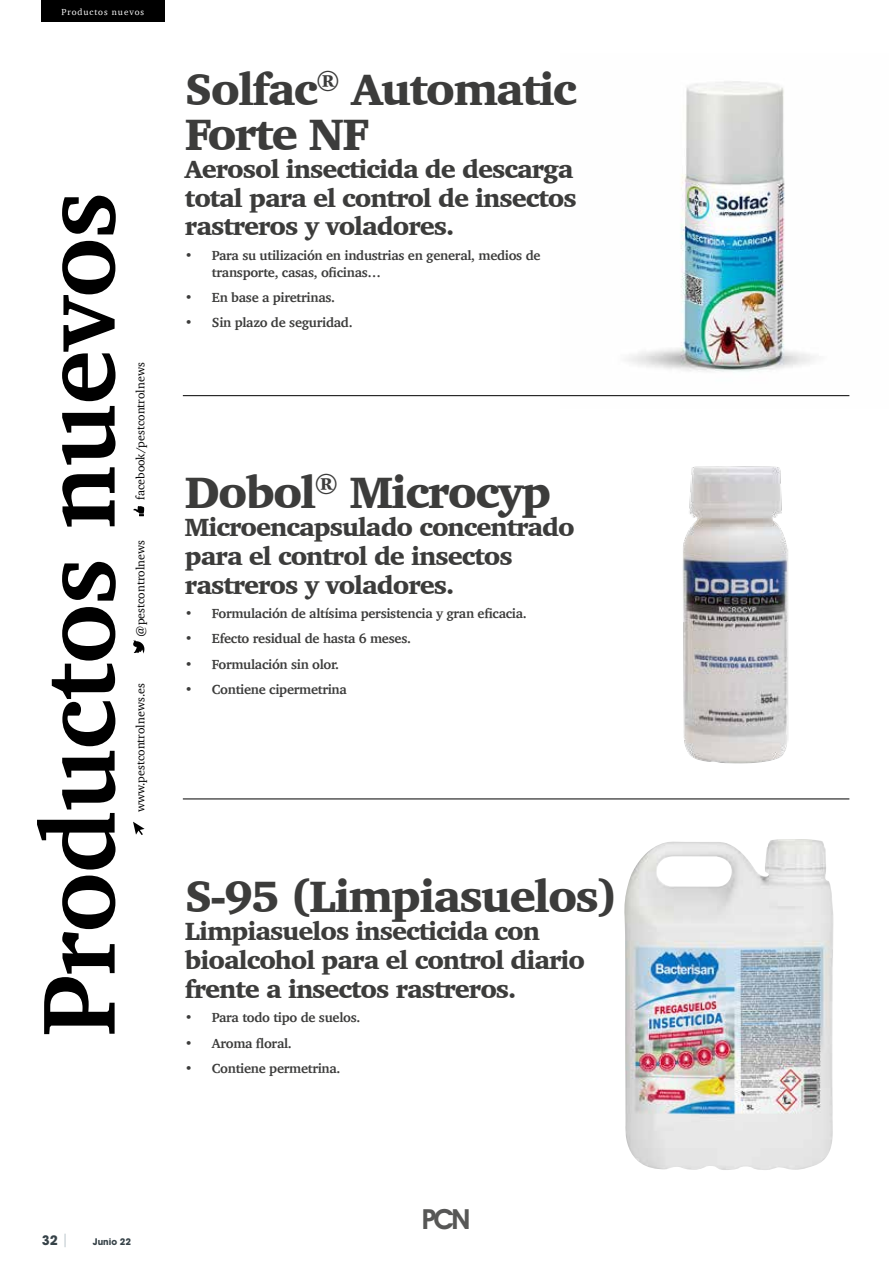
<style>
.page{position:relative;width:893px;height:1263px;background:#fff}
.page>*{position:absolute;margin:0;border:0;box-sizing:border-box;transform-origin:0 0}
.t1{font:700 105px "Charter";letter-spacing:-.01em;color:#000}
.t2{font:900 45px/45px "Charter";letter-spacing:-.04em;color:#3c3c3b}
.t3{font:600 27.75px "Avant Garde IT Cby BT";color:#575756}
.t4{font:900 25.5px/28.5px "Charter";letter-spacing:-.04em;color:#3c3c3b}
.t5{font:700 13.5px/16.5px "Charter";letter-spacing:-.02em;color:#3c3c3b}
.t6{font:700 13.5px "Avant Garde IT Cby BT";color:#364248}
.t7{font:12px "Charter";color:#000}
.t8{font:700 9.3px "Avant Garde IT Cby BT";color:#364248}
.t9{font:9px "Charter";letter-spacing:.1em;color:#fff}
.s1{font-weight:400;color:#a5b3bb}
</style>
<div class="page">
<img style="left:682px;top:466px;width:106px;height:298px">
<img style="left:560px;top:81px;width:290px;height:316px">
<div style="left:41px;top:0;width:123px;height:22px;background:#000"></div>
<svg style="left:133px;top:822px;width:12px;height:13px"></svg>
<svg style="left:133px;top:640px;width:12px;height:14px"></svg>
<svg style="left:133px;top:506px;width:11px;height:10px"></svg>
<hr style="left:183px;top:395px;width:666px;height:1px;background:#000">
<hr style="left:183px;top:799px;width:666px;height:1px;background:#000">
<img style="left:624px;top:839px;width:210px;height:331px">
<p class="t9" style="left:61px;top:4px;width:84px">Productos nuevos</p>
<h1 class="t1" style="left:-12px;top:1037px;width:846px;rotate:-90deg">Productos nuevos</h1>
<p class="t7" style="left:130px;top:500px;width:139px;rotate:-90deg">facebook/pestcontrolnews</p>
<p class="t7" style="left:130px;top:637px;width:98px;rotate:-90deg">@pestcontrolnews</p>
<p class="t7" style="left:130px;top:812px;width:130px;rotate:-90deg">www.pestcontrolnews.es</p>
<h2 class="t2" style="left:185px;top:66px;width:393px">Solfac<sup>®</sup> Automatic<br>Forte NF</h2>
<h3 class="t4" style="left:185px;top:155px;width:393px">Aerosol insecticida de descarga total para el control de insectos rastreros y voladores.</h3>
<p class="t5" style="left:212px;top:247px;width:330px;text-indent:-27px">• Para su utilización en industrias en general, medios de transporte, casas, oficinas…</p>
<p class="t5" style="left:185px;top:289px;width:152px">• En base a piretrinas.</p>
<p class="t5" style="left:185px;top:314px;width:169px">• Sin plazo de seguridad.</p>
<h2 class="t2" style="left:185px;top:469px;width:368px">Dobol<sup>®</sup> Microcyp</h2>
<h3 class="t4" style="left:185px;top:513px;width:391px">Microencapsulado concentrado para el control de insectos rastreros y voladores.</h3>
<p class="t5" style="left:185px;top:605px;width:343px">• Formulación de altísima persistencia y gran eficacia.</p>
<p class="t5" style="left:185px;top:630px;width:228px">• Efecto residual de hasta 6 meses.</p>
<p class="t5" style="left:185px;top:655px;width:155px">• Formulación sin olor.</p>
<p class="t5" style="left:185px;top:680px;width:163px">• Contiene cipermetrina</p>
<h2 class="t2" style="left:185px;top:873px;width:434px">S-95 (Limpiasuelos)</h2>
<h3 class="t4" style="left:185px;top:917px;width:402px">Limpiasuelos insecticida con bioalcohol para el control diario frente a insectos rastreros.</h3>
<p class="t5" style="left:185px;top:1009px;width:177px">• Para todo tipo de suelos.</p>
<p class="t5" style="left:185px;top:1034px;width:108px">• Aroma floral.</p>
<p class="t5" style="left:185px;top:1059px;width:157px">• Contiene permetrina.</p>
<p class="t6" style="left:42px;top:1232px;width:28px">32 <span class="s1">|</span></p>
<p class="t8" style="left:93px;top:1236px;width:40px">Junio 22</p>
<h3 class="t3" style="left:422px;top:1203px;width:50px">PCN</h3>
</div>
